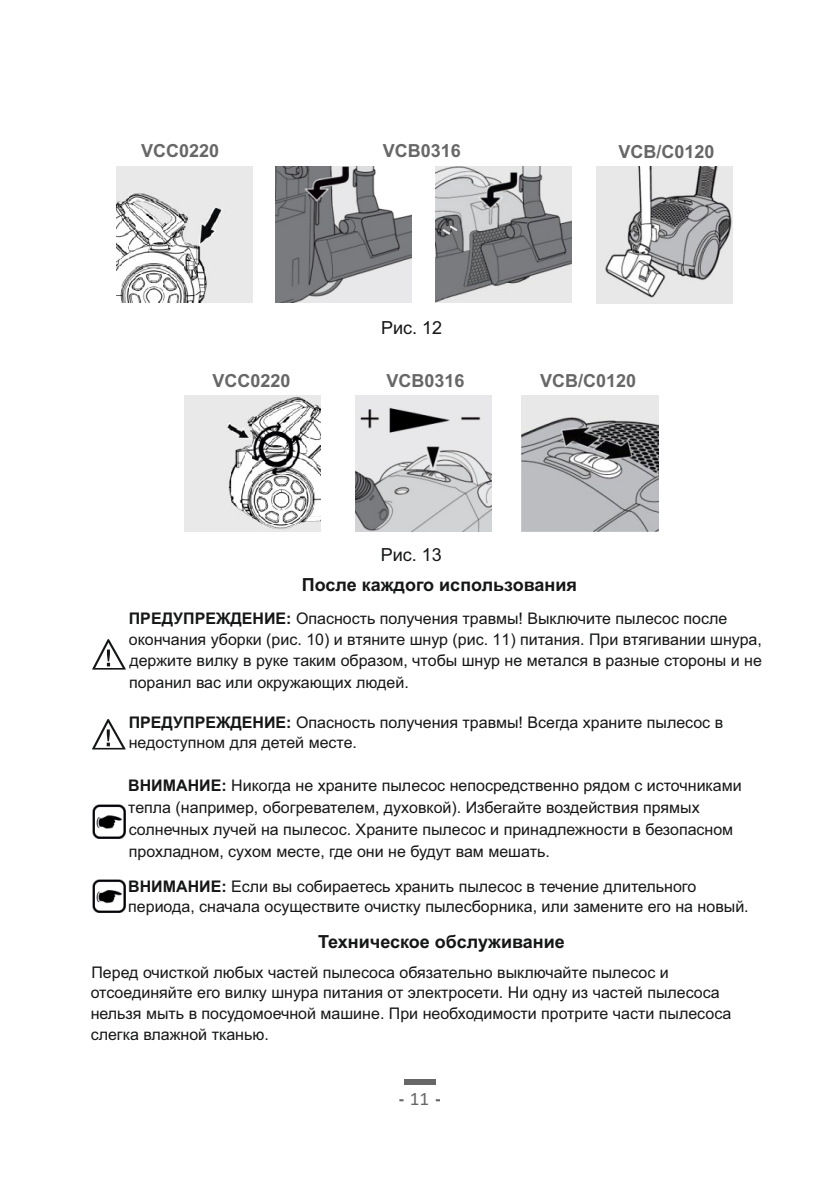
<style>
.page{position:relative;width:838px;height:1191px;background:#fff}
.page>*{position:absolute;margin:0;border:0;box-sizing:border-box;transform-origin:0 0}
.t1{font:19.2px "Calibri";color:#676767}
.t2{font:700 18px "Arial";color:#151616}
.t3{font:700 18px "Arial";color:#676767}
.t4{font:18px "Arial";color:#151616}
.t5{font:16px/21.2px "Arial";color:#151616}
.s1{font-weight:700}
</style>
<div class="page">
<div style="left:404px;top:1079px;width:32px;height:5px;background:#676767"></div>
<img style="left:117px;top:167px;width:136px;height:136px">
<img style="left:275px;top:166px;width:136px;height:136px">
<img style="left:436px;top:167px;width:136px;height:136px">
<img style="left:597px;top:167px;width:136px;height:136px">
<img style="left:184px;top:395px;width:136px;height:136px">
<img style="left:355px;top:395px;width:136px;height:136px">
<img style="left:522px;top:395px;width:136px;height:136px">
<svg style="left:92px;top:639px;width:34px;height:30px"></svg>
<svg style="left:92px;top:719px;width:34px;height:30px"></svg>
<img style="left:92px;top:804px;width:34px;height:33px">
<img style="left:92px;top:879px;width:34px;height:33px">
<p class="t3" style="left:141px;top:144px;width:80px">VCC0220</p>
<p class="t3" style="left:383px;top:144px;width:80px">VCB0316</p>
<p class="t3" style="left:618px;top:145px;width:98px">VCB/C0120</p>
<p class="t4" style="left:381px;top:321px;width:63px">Рис. 12</p>
<p class="t3" style="left:213px;top:373px;width:80px">VCC0220</p>
<p class="t3" style="left:387px;top:374px;width:80px">VCB0316</p>
<p class="t3" style="left:540px;top:373px;width:98px">VCB/C0120</p>
<p class="t4" style="left:381px;top:547px;width:63px">Рис. 13</p>
<p class="t2" style="left:302px;top:578px;width:277px">После каждого использования</p>
<p class="t5" style="left:129px;top:609px;width:635px"><span class="s1">ПРЕДУПРЕЖДЕНИЕ:</span> Опасность получения травмы! Выключите пылесос после окончания уборки (рис. 10) и втяните шнур (рис. 11) питания. При втягивании шнура, держите вилку в руке таким образом, чтобы шнур не метался в разные стороны и не поранил вас или окружающих людей.</p>
<p class="t5" style="left:129px;top:714px;width:596px;line-height:19.8px"><span class="s1">ПРЕДУПРЕЖДЕНИЕ:</span> Опасность получения травмы! Всегда храните пылесос в недоступном для детей месте.</p>
<p class="t5" style="left:128px;top:776px;width:615px;line-height:22px"><span class="s1">ВНИМАНИЕ:</span> Никогда не храните пылесос непосредственно рядом с источниками тепла (например, обогревателем, духовкой). Избегайте воздействия прямых солнечных лучей на пылесос. Храните пылесос и принадлежности в безопасном прохладном, сухом месте, где они не будут вам мешать.</p>
<p class="t5" style="left:128px;top:878px;width:622px;line-height:19.8px"><span class="s1">ВНИМАНИЕ:</span> Если вы собираетесь хранить пылесос в течение длительного периода, сначала осуществите очистку пылесборника, или замените его на новый.</p>
<p class="t2" style="left:318px;top:934px;width:248px">Техническое обслуживание</p>
<p class="t5" style="left:91px;top:963px;width:642px;line-height:20.4px">Перед очисткой любых частей пылесоса обязательно выключайте пылесос и отсоединяйте его вилку шнура питания от электросети. Ни одну из частей пылесоса нельзя мыть в посудомоечной машине. При необходимости протрите части пылесоса слегка влажной тканью.</p>
<p class="t1" style="left:410px;top:1085px;width:21px">11</p>
</div>
